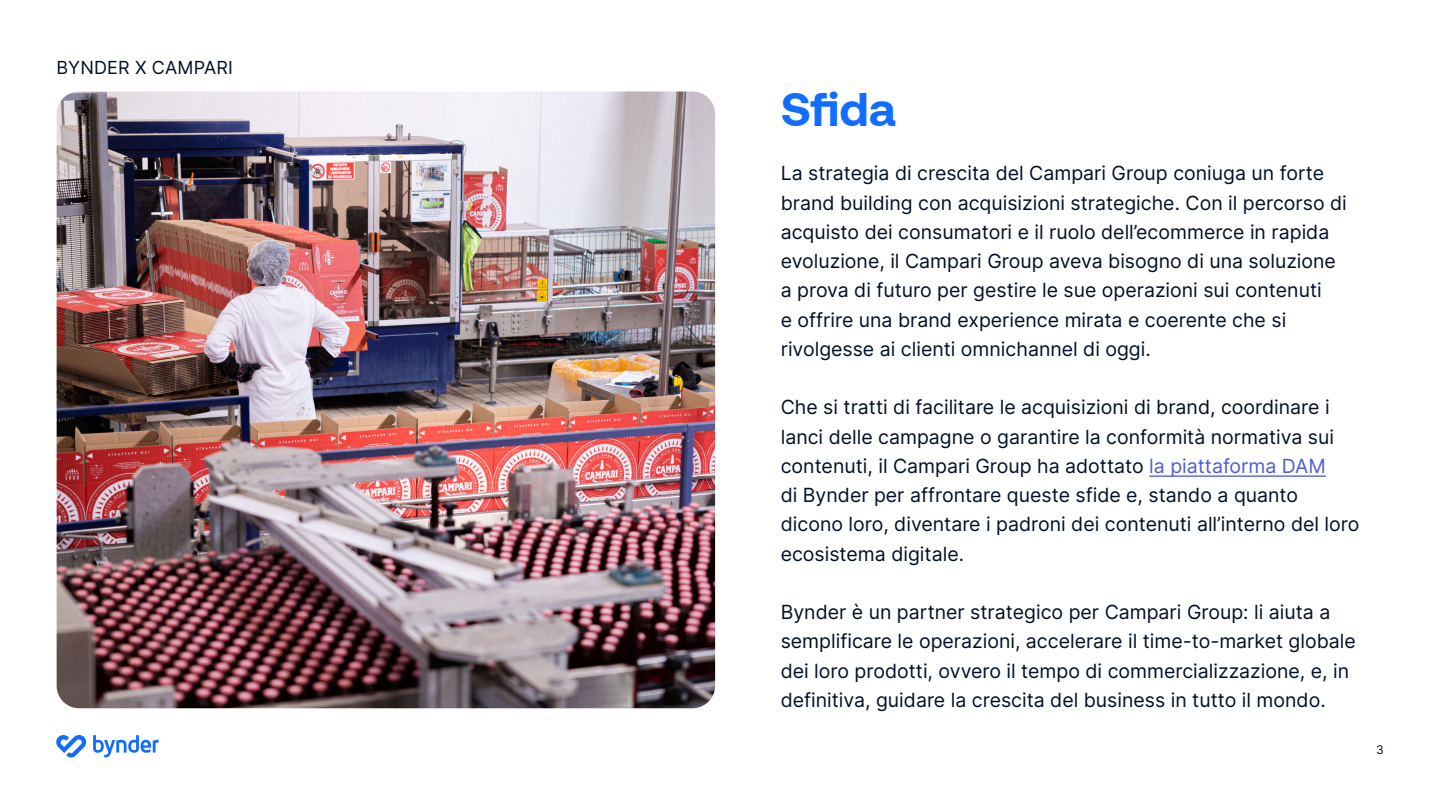
<style>
.page{position:relative;width:1440px;height:810px;background:#fff}
.page>*{position:absolute;margin:0;border:0;box-sizing:border-box;transform-origin:0 0}
.t1{font:700 48px "Aeonik";color:#126dfe}
.t2{font:19.5px/29.2px "Inter";color:#031025}
.t3{font:18px "Inter";letter-spacing:.01em;color:#031025}
.t4{font:12px "Inter";color:#031025}
.s1{color:#4f5cd6}
</style>
<div class="page">
<svg style="left:93px;top:735px;width:66px;height:22px"></svg>
<svg style="left:56px;top:735px;width:30px;height:23px"></svg>
<hr style="left:1149px;top:475px;width:177px;height:2px;background:#4f5cd6">
<img style="left:57px;top:92px;width:658px;height:616px">
<p class="t3" style="left:56px;top:54px;width:178px">BYNDER X CAMPARI</p>
<h1 class="t1" style="left:781px;top:81px;width:116px">Sfida</h1>
<p class="t2" style="left:781px;top:158px;width:568px">La strategia di crescita del Campari Group coniuga un forte brand building con acquisizioni strategiche. Con il percorso di acquisto dei consumatori e il ruolo dell’ecommerce in rapida evoluzione, il Campari Group aveva bisogno di una soluzione a prova di futuro per gestire le sue operazioni sui contenuti<br>e offrire una brand experience mirata e coerente che si rivolgesse ai clienti omnichannel di oggi.</p>
<p class="t2" style="left:781px;top:392px;width:580px">Che si tratti di facilitare le acquisizioni di brand, coordinare i lanci delle campagne o garantire la conformità normativa sui contenuti, il Campari Group ha adottato <span class="s1">la piattaforma DAM<br></span>di Bynder per affrontare queste sfide e, stando a quanto dicono loro, diventare i padroni dei contenuti all’interno del loro ecosistema digitale.</p>
<p class="t2" style="left:781px;top:597px;width:577px">Bynder è un partner strategico per Campari Group: li aiuta a semplificare le operazioni, accelerare il time-to-market globale dei loro prodotti, ovvero il tempo di commercializzazione, e, in definitiva, guidare la crescita del business in tutto il mondo.</p>
<p class="t4" style="left:1376px;top:741px;width:9px">3</p>
</div>
